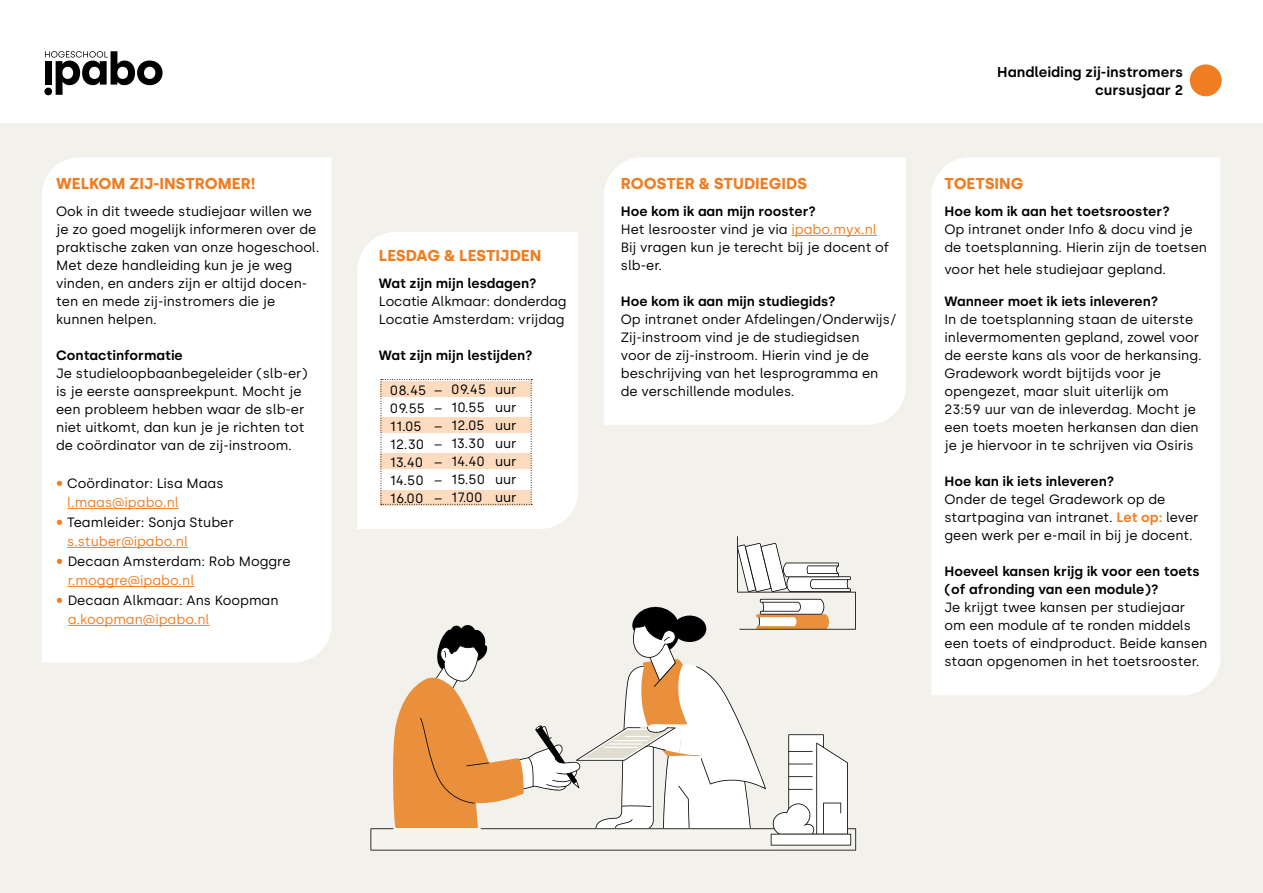
<style>
.page{position:relative;width:1263px;height:893px;background:#fff}
.page>*{position:absolute;margin:0;border:0;box-sizing:border-box;transform-origin:0 0}
.t1{font:700 15.75px "Silka";color:#ef7d22}
.t2{font:600 14.25px/18px "Silka";color:#000;text-align:right}
.t3{font:13.5px/18px "Silka";color:#000}
.t4{font:600 13.5px/18px "Silka";color:#000}
.s1{font-size:15px;color:#ef7d22}
.s2{color:#ef7d22}
.s3{font-weight:600}
.s4{font-weight:600;color:#ef7d22}
</style>
<div class="page">
<div style="left:0;top:123px;width:1263px;height:770px;background:#f3f1eb"></div>
<div style="left:42px;top:157px;width:290px;height:505px;background:#fff"></div>
<div style="left:357px;top:232px;width:221px;height:297px;background:#fff"></div>
<div style="left:604px;top:157px;width:302px;height:268px;background:#fff"></div>
<div style="left:931px;top:157px;width:289px;height:538px;background:#fff"></div>
<hr style="left:791px;top:235px;width:86px;height:1px;background:#ef7d22">
<hr style="left:67px;top:508px;width:112px;height:1px;background:#ef7d22">
<hr style="left:67px;top:547px;width:121px;height:1px;background:#ef7d22">
<hr style="left:68px;top:586px;width:126px;height:1px;background:#ef7d22">
<hr style="left:68px;top:625px;width:142px;height:1px;background:#ef7d22">
<svg style="left:381px;top:379px;width:151px;height:126px;background:#fbebdd"></svg>
<svg style="left:370px;top:536px;width:486px;height:314px"></svg>
<div style="left:1190px;top:64px;width:32px;height:32px;background:#ef7d22;border-radius:50%"></div>
<svg style="left:45px;top:51px;width:118px;height:44px"></svg>
<p class="t1" style="left:56px;top:174px;width:201px">WELKOM ZIJ-INSTROMER!</p>
<p class="t3" style="left:56px;top:202px;width:265px">Ook in dit tweede studiejaar willen we je zo goed mogelijk informeren over de praktische zaken van onze hogeschool.<br>Met deze handleiding kun je je weg vinden, en anders zijn er altijd docen&shy;ten en mede zij-instromers die je kunnen helpen.</p>
<p class="t4" style="left:56px;top:346px;width:128px">Contactinformatie</p>
<p class="t3" style="left:56px;top:364px;width:253px">Je studieloopbaanbegeleider (slb-er) is je eerste aanspreekpunt. Mocht je een probleem hebben waar de slb-er niet uitkomt, dan kun je je richten tot de coördinator van de zij-instroom.</p>
<p class="t3" style="left:67px;top:473px;width:158px;line-height:19.5px;text-indent:-11px"><span class="s1">•</span> Coördinator: Lisa Maas <span class="s2">l.maas@ipabo.nl</span></p>
<p class="t3" style="left:67px;top:512px;width:168px;line-height:19.5px;text-indent:-11px"><span class="s1">•</span> Teamleider: Sonja Stuber <span class="s2">s.stuber@ipabo.nl</span></p>
<p class="t3" style="left:68px;top:551px;width:224px;line-height:19.5px;text-indent:-12px"><span class="s1">•</span> Decaan Amsterdam: Rob Moggre <span class="s2">r.moggre@ipabo.nl</span></p>
<p class="t3" style="left:68px;top:590px;width:212px;line-height:19.5px;text-indent:-12px"><span class="s1">•</span> Decaan Alkmaar: Ans Koopman <span class="s2">a.koopman@ipabo.nl</span></p>
<p class="t1" style="left:379px;top:246px;width:164px">LESDAG &amp; LESTIJDEN</p>
<p class="t4" style="left:379px;top:274px;width:159px">Wat zijn mijn lesdagen?</p>
<p class="t3" style="left:379px;top:292px;width:189px">Locatie Alkmaar: donderdag<br>Locatie Amsterdam: vrijdag</p>
<p class="t4" style="left:379px;top:346px;width:155px">Wat zijn mijn lestijden?</p>
<p class="t3" style="left:451px;top:381px;width:37px">09.45<br>10.55<br>12.05<br>13.30<br>14.40<br>15.50<br>17.00</p>
<p class="t3" style="left:390px;top:381px;width:38px">08.45<br>09.55<br>11.05<br>12.30<br>13.40<br>14.50<br>16.00</p>
<p class="t3" style="left:434px;top:381px;width:10px;text-align:justify">– – – – – – –</p>
<p class="t3" style="left:495px;top:381px;width:23px;text-align:justify">uur uur uur uur uur uur uur</p>
<p class="t1" style="left:621px;top:174px;width:188px">ROOSTER &amp; STUDIEGIDS</p>
<p class="t3" style="left:621px;top:202px;width:270px"><span class="s3">Hoe kom ik aan mijn rooster?<br></span>Het lesrooster vind je via <span class="s2">ipabo.myx.nl<br></span>Bij vragen kun je terecht bij je docent of slb-er.</p>
<p class="t4" style="left:621px;top:292px;width:216px">Hoe kom ik aan mijn studiegids?</p>
<p class="t3" style="left:621px;top:310px;width:277px">Op intranet onder Afdelingen/Onderwijs/ Zij-instroom vind je de studiegidsen<br>voor de zij-instroom. Hierin vind je de beschrijving van het lesprogramma en de verschillende modules.</p>
<p class="t2" style="left:997px;top:63px;width:187px">Handleiding zij-instromers cursusjaar 2</p>
<p class="t1" style="left:944px;top:174px;width:81px">TOETSING</p>
<p class="t4" style="left:944px;top:202px;width:227px">Hoe kom ik aan het toetsrooster?</p>
<p class="t3" style="left:944px;top:220px;width:264px">Op intranet onder Info &amp; docu vind je de toetsplanning. Hierin zijn de toetsen</p>
<p class="t3" style="left:944px;top:260px;width:223px">voor het hele studiejaar gepland.</p>
<p class="t4" style="left:944px;top:292px;width:215px">Wanneer moet ik iets inleveren?</p>
<p class="t3" style="left:944px;top:310px;width:259px">In de toetsplanning staan de uiterste inlevermomenten gepland, zowel voor de eerste kans als voor de herkansing.<br>Gradework wordt bijtijds voor je opengezet, maar sluit uiterlijk om 23:59 uur van de inleverdag. Mocht je een toets moeten herkansen dan dien je je hiervoor in te schrijven via Osiris</p>
<p class="t4" style="left:944px;top:472px;width:171px">Hoe kan ik iets inleveren?</p>
<p class="t3" style="left:944px;top:490px;width:256px">Onder de tegel Gradework op de startpagina van intranet. <span class="s4">Let op:</span> lever geen werk per e-mail in bij je docent.</p>
<p class="t4" style="left:944px;top:562px;width:257px">Hoeveel kansen krijg ik voor een toets (of afronding van een module)?</p>
<p class="t3" style="left:944px;top:598px;width:265px">Je krijgt twee kansen per studiejaar om een module af te ronden middels een toets of eindproduct. Beide kansen staan opgenomen in het toetsrooster.</p>
</div>
